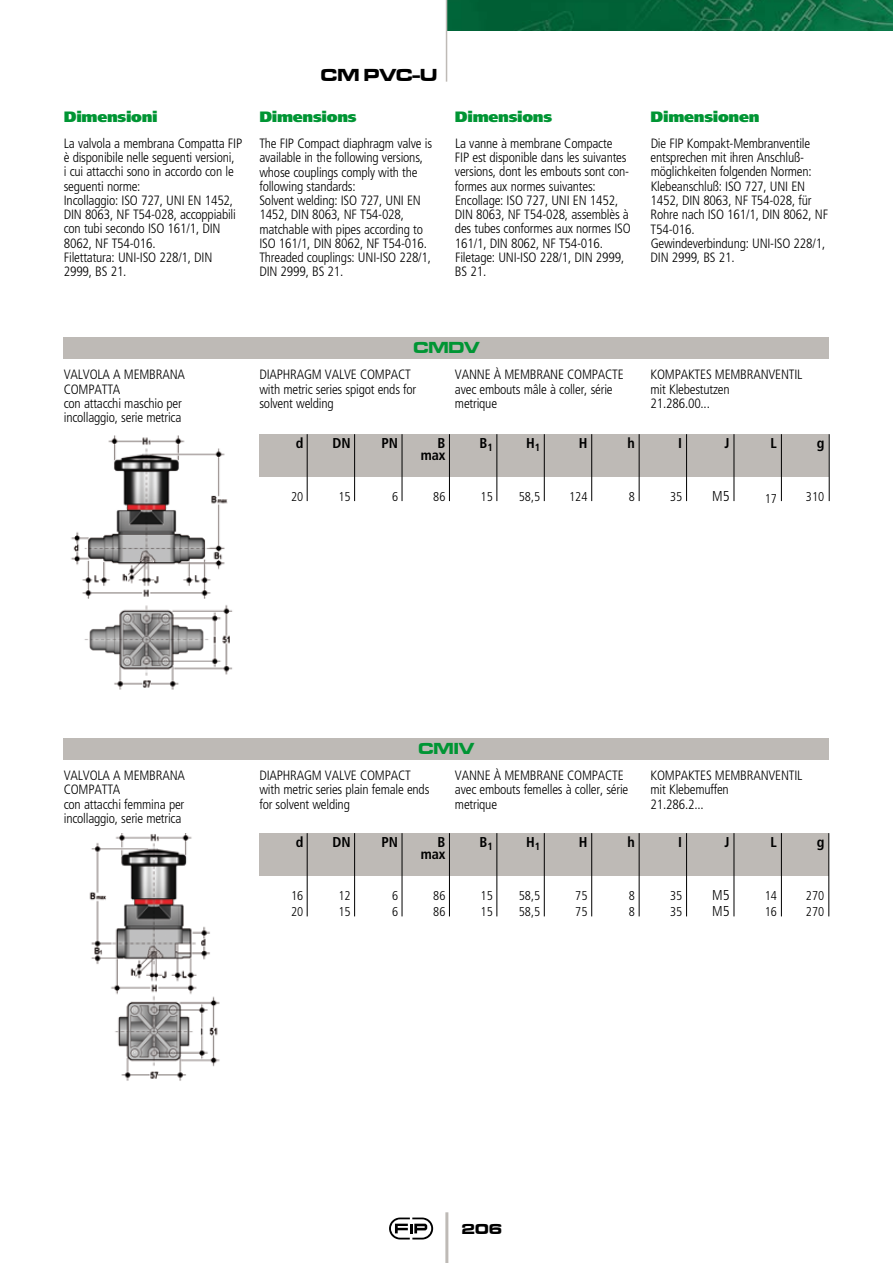
<style>
.page{position:relative;width:893px;height:1263px;background:#fff}
.page>*{position:absolute;margin:0;border:0;box-sizing:border-box;transform-origin:0 0}
.t1{font:18px "Microgramma D Bold Exte";color:#000}
.t2{font:16.5px "Microgramma D Bold Exte";color:#009534}
.t3{font:900 15px "Frutiger";letter-spacing:-.02em;color:#009534;scale:1.05 1}
.t4{font:15px "Microgramma D Bold Exte";color:#000}
.t5{font:700 condensed 14.25px/12px "Frutiger";color:#000;text-align:right}
.t6{font:300 condensed 14.25px/16.5px "Frutiger";color:#000}
.t7{font:300 condensed 13.5px/14.2px "Frutiger";letter-spacing:-.015em;color:#000}
.t8{font:300 condensed 12.75px/16.5px "Frutiger";color:#000}
</style>
<div class="page">
<hr style="left:445px;top:1212px;width:3px;height:51px;background:#bebab6">
<svg style="left:389px;top:1217px;width:44px;height:22px"></svg>
<img style="left:447px;top:0;width:446px;height:30px">
<hr style="left:446px;top:0;width:1px;height:82px;background:#bebab6">
<div style="left:64px;top:338px;width:765px;height:21px;background:#bebab6"></div>
<div style="left:64px;top:738px;width:765px;height:22px;background:#bebab6"></div>
<div style="left:259px;top:434px;width:570px;height:43px;background:#bebab6"></div>
<hr style="left:307px;top:434px;width:1px;height:67px;background:#000">
<hr style="left:402px;top:434px;width:1px;height:67px;background:#000">
<hr style="left:449px;top:434px;width:1px;height:67px;background:#000">
<hr style="left:496px;top:434px;width:1px;height:67px;background:#000">
<hr style="left:591px;top:434px;width:1px;height:67px;background:#000">
<hr style="left:639px;top:434px;width:1px;height:67px;background:#000">
<hr style="left:686px;top:434px;width:1px;height:67px;background:#000">
<hr style="left:354px;top:434px;width:1px;height:67px;background:#000">
<hr style="left:544px;top:434px;width:1px;height:67px;background:#000">
<hr style="left:734px;top:434px;width:1px;height:67px;background:#000">
<hr style="left:781px;top:434px;width:1px;height:67px;background:#000">
<hr style="left:829px;top:434px;width:1px;height:67px;background:#000">
<div style="left:259px;top:833px;width:570px;height:43px;background:#bebab6"></div>
<hr style="left:307px;top:833px;width:1px;height:83px;background:#000">
<hr style="left:402px;top:833px;width:1px;height:83px;background:#000">
<hr style="left:449px;top:833px;width:1px;height:83px;background:#000">
<hr style="left:496px;top:833px;width:1px;height:83px;background:#000">
<hr style="left:591px;top:833px;width:1px;height:83px;background:#000">
<hr style="left:639px;top:833px;width:1px;height:83px;background:#000">
<hr style="left:686px;top:833px;width:1px;height:83px;background:#000">
<hr style="left:828px;top:833px;width:1px;height:83px;background:#000">
<hr style="left:354px;top:833px;width:1px;height:83px;background:#000">
<hr style="left:544px;top:833px;width:1px;height:83px;background:#000">
<hr style="left:734px;top:833px;width:1px;height:83px;background:#000">
<hr style="left:781px;top:833px;width:1px;height:83px;background:#000">
<img style="left:71px;top:435px;width:162px;height:255px">
<img style="left:89px;top:833px;width:131px;height:248px">
<h1 class="t1" style="left:321px;top:63px;width:118px">CM PVC-U</h1>
<p class="t3" style="left:64px;top:108px;width:91px">Dimensioni</p>
<p class="t3" style="left:259px;top:108px;width:94px">Dimensions</p>
<p class="t3" style="left:455px;top:108px;width:94px">Dimensions</p>
<p class="t3" style="left:651px;top:108px;width:105px">Dimensionen</p>
<p class="t7" style="left:64px;top:136px;width:180px">La valvola a membrana Compatta FIP è disponibile nelle seguenti versioni,<br>i cui attacchi sono in accordo con le seguenti norme:<br>Incollaggio: ISO 727, UNI EN 1452,<br>DIN 8063, NF T54-028, accoppiabili con tubi secondo ISO 161/1, DIN<br>8062, NF T54-016.<br>Filettatura: UNI-ISO 228/1, DIN<br>2999, BS 21.</p>
<p class="t7" style="left:455px;top:136px;width:177px">La vanne à membrane Compacte<br>FIP est disponible dans les suivantes versions, dont les embouts sont con&shy;formes aux normes suivantes:<br>Encollage: ISO 727, UNI EN 1452,<br>DIN 8063, NF T54-028, assemblès à des tubes conformes aux normes ISO<br>161/1, DIN 8062, NF T54-016.<br>Filetage: UNI-ISO 228/1, DIN 2999,<br>BS 21.</p>
<p class="t7" style="left:651px;top:136px;width:179px">Die FIP Kompakt-Membranventile entsprechen mit ihren Anschluß&shy;möglichkeiten folgenden Normen:<br>Klebeanschluß: ISO 727, UNI EN<br>1452, DIN 8063, NF T54-028, für<br>Rohre nach ISO 161/1, DIN 8062, NF<br>T54-016.<br>Gewindeverbindung: UNI-ISO 228/1,<br>DIN 2999, BS 21.</p>
<p class="t7" style="left:259px;top:136px;width:174px">The FIP Compact diaphragm valve is available in the following versions, whose couplings comply with the following standards:<br>Solvent welding: ISO 727, UNI EN<br>1452, DIN 8063, NF T54-028, matchable with pipes according to<br>ISO 161/1, DIN 8062, NF T54-016.<br>Threaded couplings: UNI-ISO 228/1,<br>DIN 2999, BS 21.</p>
<p class="t2" style="left:413px;top:337px;width:68px">CMDV</p>
<p class="t7" style="left:64px;top:368px;width:123px">VALVOLA A MEMBRANA<br>COMPATTA<br>con attacchi maschio per incollaggio, serie metrica</p>
<p class="t7" style="left:259px;top:368px;width:158px">DIAPHRAGM VALVE COMPACT with metric series spigot ends for solvent welding</p>
<p class="t7" style="left:455px;top:368px;width:170px">VANNE À MEMBRANE COMPACTE avec embouts mâle à coller, série metrique</p>
<p class="t7" style="left:651px;top:368px;width:153px">KOMPAKTES MEMBRANVENTIL mit Klebestutzen<br>21.286.00...</p>
<p class="t5" style="left:296px;top:438px;width:9px">d</p>
<p class="t8" style="left:291px;top:488px;width:14px">20</p>
<p class="t5" style="left:333px;top:438px;width:20px">DN</p>
<p class="t8" style="left:339px;top:488px;width:14px">15</p>
<p class="t5" style="left:381px;top:438px;width:18px">PN</p>
<p class="t8" style="left:392px;top:488px;width:8px">6</p>
<p class="t5" style="left:421px;top:438px;width:26px">B max</p>
<p class="t8" style="left:433px;top:488px;width:14px">86</p>
<p class="t5" style="left:479px;top:438px;width:15px">B<sub>1</sub></p>
<p class="t8" style="left:481px;top:488px;width:14px">15</p>
<p class="t5" style="left:526px;top:438px;width:16px">H<sub>1</sub></p>
<p class="t8" style="left:519px;top:488px;width:23px">58,5</p>
<p class="t5" style="left:579px;top:438px;width:10px">H</p>
<p class="t8" style="left:569px;top:488px;width:20px">124</p>
<p class="t5" style="left:627px;top:438px;width:9px">h</p>
<p class="t8" style="left:629px;top:488px;width:8px">8</p>
<p class="t5" style="left:678px;top:438px;width:5px">I</p>
<p class="t8" style="left:670px;top:488px;width:14px">35</p>
<p class="t5" style="left:725px;top:438px;width:7px">J</p>
<p class="t6" style="left:712px;top:488px;width:19px">M5</p>
<p class="t5" style="left:771px;top:438px;width:8px">L</p>
<p class="t8" style="left:765px;top:490px;width:14px">17</p>
<p class="t5" style="left:817px;top:438px;width:9px">g</p>
<p class="t8" style="left:806px;top:488px;width:20px">310</p>
<p class="t2" style="left:419px;top:737px;width:57px">CMIV</p>
<p class="t7" style="left:64px;top:768px;width:123px">VALVOLA A MEMBRANA<br>COMPATTA<br>con attacchi femmina per incollaggio, serie metrica</p>
<p class="t7" style="left:259px;top:768px;width:172px">DIAPHRAGM VALVE COMPACT with metric series plain female ends for solvent welding</p>
<p class="t7" style="left:455px;top:768px;width:175px">VANNE À MEMBRANE COMPACTE avec embouts femelles à coller, série metrique</p>
<p class="t7" style="left:651px;top:768px;width:153px">KOMPAKTES MEMBRANVENTIL mit Klebemuffen<br>21.286.2...</p>
<p class="t5" style="left:296px;top:836px;width:9px">d</p>
<p class="t8" style="left:291px;top:887px;width:14px">16<br>20</p>
<p class="t5" style="left:333px;top:836px;width:20px">DN</p>
<p class="t8" style="left:339px;top:887px;width:14px">12<br>15</p>
<p class="t5" style="left:381px;top:836px;width:18px">PN</p>
<p class="t8" style="left:392px;top:887px;width:8px">6<br>6</p>
<p class="t5" style="left:421px;top:836px;width:26px">B max</p>
<p class="t8" style="left:433px;top:887px;width:14px">86<br>86</p>
<p class="t5" style="left:479px;top:836px;width:15px">B<sub>1</sub></p>
<p class="t8" style="left:481px;top:887px;width:14px">15<br>15</p>
<p class="t5" style="left:526px;top:836px;width:16px">H<sub>1</sub></p>
<p class="t8" style="left:519px;top:887px;width:23px">58,5<br>58,5</p>
<p class="t5" style="left:579px;top:836px;width:10px">H</p>
<p class="t8" style="left:575px;top:887px;width:14px">75<br>75</p>
<p class="t5" style="left:627px;top:836px;width:9px">h</p>
<p class="t8" style="left:629px;top:887px;width:8px">8<br>8</p>
<p class="t5" style="left:678px;top:836px;width:5px">I</p>
<p class="t8" style="left:670px;top:887px;width:14px">35<br>35</p>
<p class="t5" style="left:725px;top:836px;width:7px">J</p>
<p class="t6" style="left:712px;top:887px;width:19px">M5<br>M5</p>
<p class="t5" style="left:771px;top:836px;width:8px">L</p>
<p class="t8" style="left:765px;top:887px;width:14px">14<br>16</p>
<p class="t5" style="left:817px;top:836px;width:9px">g</p>
<p class="t8" style="left:806px;top:887px;width:20px">270<br>270</p>
<p class="t4" style="left:462px;top:1218px;width:42px">206</p>
</div>
